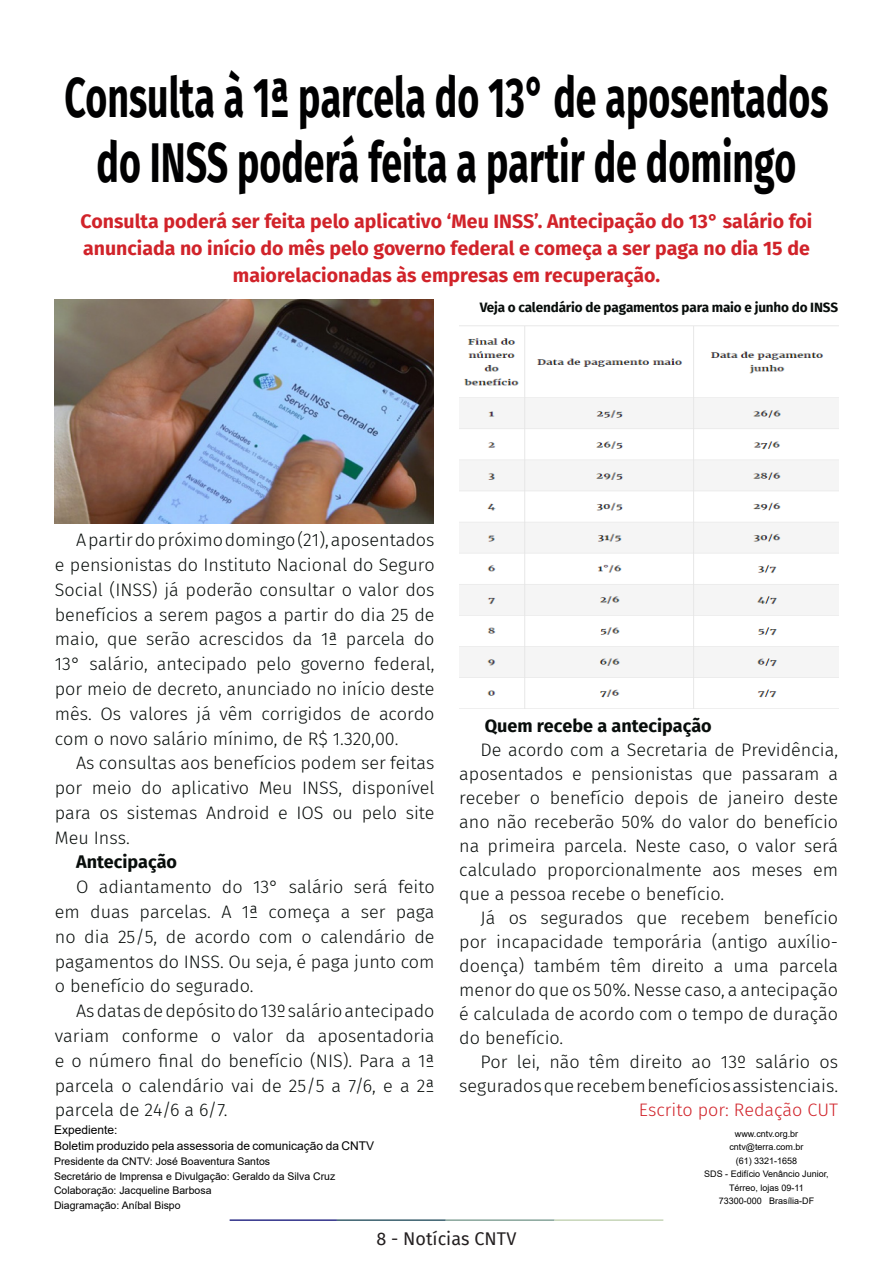
<style>
.page{position:relative;width:893px;height:1263px;background:#fff}
.page>*{position:absolute;margin:0;border:0;box-sizing:border-box;transform-origin:0 0}
.t1{font:700 56.25px/64.5px "Fira Sans";color:#000001;text-align:center;scale:.67 1}
.t2{font:700 19.5px/27px "Fira Sans";color:#d1232a;text-align:center}
.t3{font:300 18px/24.8px "Fira Sans";color:#080d0b;text-align:justify}
.t4{font:700 18px "Fira Sans";color:#080d0b}
.t5{font:300 18px "Fira Sans";color:#d1232a}
.t6{font:18px "Fira Sans";color:#231f20}
.t7{font:700 13.5px "Fira Sans";letter-spacing:-.01em;color:#080d0b}
.t8{font:12px "Arial";color:#000}
.t9{font:10.5px "Arial";color:#000}
.t10{font:9px/13.5px "Arial";color:#000;text-align:center}
</style>
<div class="page">
<hr style="left:230px;top:1219px;width:107px;height:2px;background:#2f3088">
<hr style="left:337px;top:1219px;width:109px;height:2px;background:#3a5f6d">
<hr style="left:446px;top:1219px;width:109px;height:2px;background:#87a59a">
<hr style="left:555px;top:1219px;width:108px;height:2px;background:#c6d5b7">
<img style="left:55px;top:300px;width:379px;height:223px">
<img style="left:459px;top:325px;width:379px;height:383px">
<p class="t1" style="left:64px;top:61px;width:1142px">Consulta à 1ª parcela do 13° de aposentados do INSS poderá feita a partir de domingo</p>
<p class="t2" style="left:81px;top:206px;width:733px">Consulta poderá ser feita pelo aplicativo ‘Meu INSS’. Antecipação do 13° salário foi anunciada no início do mês pelo governo federal e começa a ser paga no dia 15 de maiorelacionadas às empresas em recuperação.</p>
<p class="t7" style="left:480px;top:296px;width:360px">Veja o calendário de pagamentos para maio e junho do INSS</p>
<p class="t3" style="left:55px;top:527px;width:381px;text-indent:21px">A partir do próximo domingo (21), aposentados e pensionistas do Instituto Nacional do Seguro Social (INSS) já poderão consultar o valor dos benefícios a serem pagos a partir do dia 25 de maio, que serão acrescidos da 1ª parcela do 13° salário, antecipado pelo governo federal, por meio de decreto, anunciado no início deste mês. Os valores já vêm corrigidos de acordo com o novo salário mínimo, de R$ 1.320,00.</p>
<p class="t3" style="left:55px;top:750px;width:381px;text-indent:21px">As consultas aos benefícios podem ser feitas por meio do aplicativo Meu INSS, disponível para os sistemas Android e IOS ou pelo site Meu Inss.</p>
<p class="t4" style="left:76px;top:847px;width:103px">Antecipação</p>
<p class="t3" style="left:55px;top:874px;width:381px;text-indent:21px">O adiantamento do 13° salário será feito em duas parcelas. A 1ª começa a ser paga no dia 25/5, de acordo com o calendário de pagamentos do INSS. Ou seja, é paga junto com o benefício do segurado.</p>
<p class="t3" style="left:55px;top:998px;width:381px;text-indent:21px">As datas de depósito do 13º salário antecipado variam conforme o valor da aposentadoria e o número final do benefício (NIS). Para a 1ª parcela o calendário vai de 25/5 a 7/6, e a 2ª parcela de 24/6 a 6/7.</p>
<p class="t8" style="left:54px;top:1121px;width:65px">Expediente:</p>
<p class="t8" style="left:54px;top:1138px;width:322px">Boletim produzido pela assessoria de comunicação da CNTV</p>
<p class="t9" style="left:54px;top:1154px;width:218px">Presidente da CNTV: José Boaventura Santos</p>
<p class="t9" style="left:54px;top:1169px;width:283px">Secretário de Imprensa e Divulgação: Geraldo da Silva Cruz</p>
<p class="t9" style="left:54px;top:1183px;width:159px">Colaboração: Jacqueline Barbosa</p>
<p class="t9" style="left:54px;top:1198px;width:128px">Diagramação: Aníbal Bispo</p>
<p class="t4" style="left:485px;top:711px;width:228px">Quem recebe a antecipação</p>
<p class="t3" style="left:459px;top:738px;width:380px;line-height:24px;text-indent:21px">De acordo com a Secretaria de Previdência, aposentados e pensionistas que passaram a receber o benefício depois de janeiro deste ano não receberão 50% do valor do benefício na primeira parcela. Neste caso, o valor será calculado proporcionalmente aos meses em que a pessoa recebe o benefício.</p>
<p class="t3" style="left:459px;top:906px;width:380px;line-height:24px;text-indent:21px">Já os segurados que recebem benefício por incapacidade temporária (antigo auxílio&shy;doença) também têm direito a uma parcela menor do que os 50%. Nesse caso, a antecipação é calculada de acordo com o tempo de duração do benefício.</p>
<p class="t3" style="left:459px;top:1050px;width:380px;line-height:24px;text-align:right">Por lei, não têm direito ao 13º salário os segurados que recebem benefícios assistenciais.</p>
<p class="t5" style="left:639px;top:1097px;width:201px">Escrito por: Redação CUT</p>
<p class="t10" style="left:735px;top:1127px;width:65px">www.cntv.org.br</p>
<p class="t10" style="left:729px;top:1140px;width:76px">cntv@terra.com.br</p>
<p class="t10" style="left:736px;top:1154px;width:63px">(61) 3321-1658</p>
<p class="t10" style="left:704px;top:1167px;width:126px">SDS - Edifício Venâncio Junior,<br>Térreo, lojas 09-11</p>
<p class="t10" style="left:719px;top:1194px;width:97px">73300-000 Brasília-DF</p>
<p class="t6" style="left:377px;top:1225px;width:141px">8 - Notícias CNTV</p>
</div>
